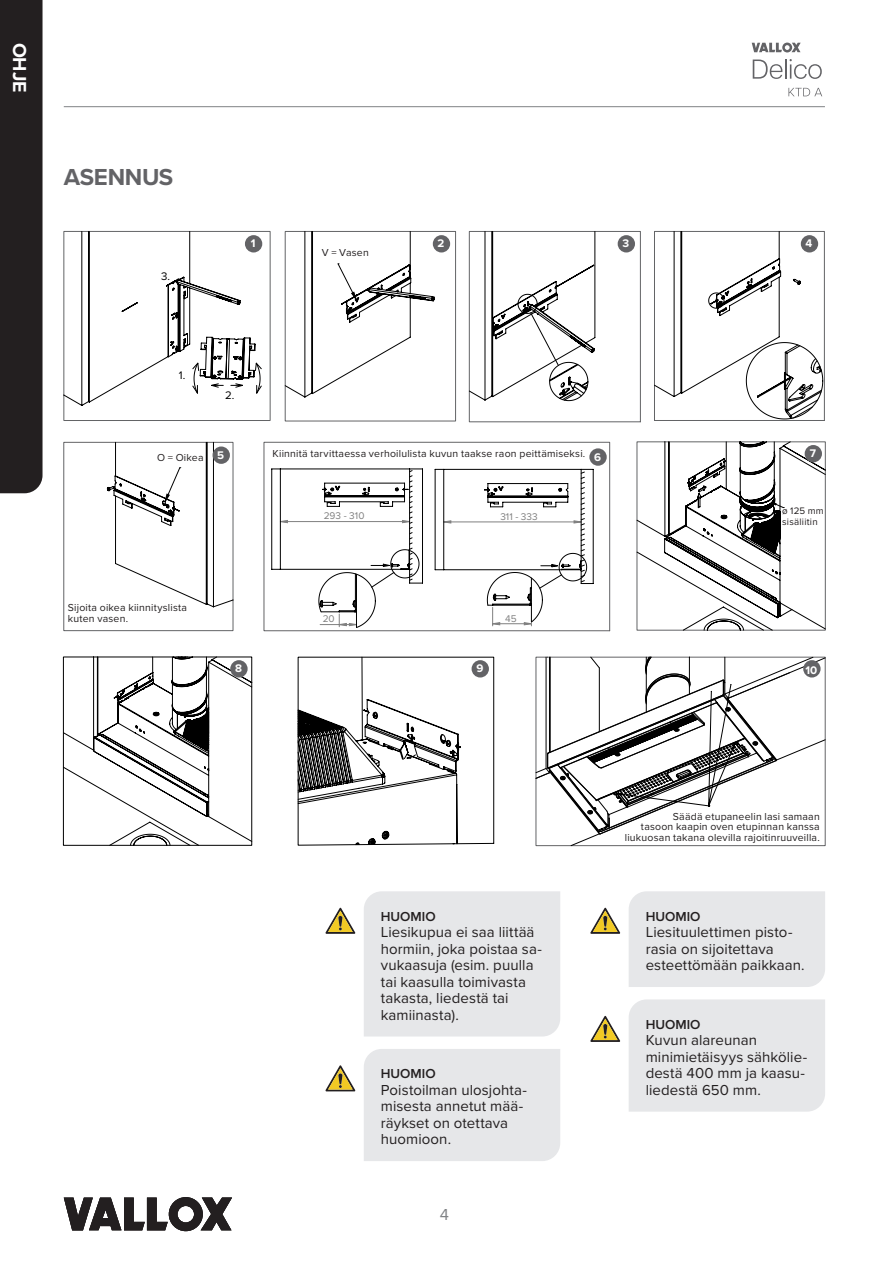
<style>
.page{position:relative;width:893px;height:1263px;background:#fff}
.page>*{position:absolute;margin:0;border:0;box-sizing:border-box;transform-origin:0 0}
.OTSIKKO_1{font:700 24px "Proxima Nova";letter-spacing:-.015em;color:#636366}
.t1{font:700 19.5px "Proxima Nova";color:#fff}
.t2{font:16.5px "Proxima Nova";color:#808285}
.Varoitus-vihje-huomaa-_laatikossa{font:15px/16.5px "Proxima Nova";letter-spacing:.005em;color:#231f20}
.Leipäteksti{font:15px/16.5px "Proxima Nova";letter-spacing:.005em;color:#231f20}
.Varoitus-vihje-huomaa-_laatikossa-2{font:600 13.5px "Proxima Nova";color:#231f20}
.t3{font:700 11.4px "Proxima Nova";color:#fff}
.t4{font:11.4px "Proxima Nova";color:#000}
.Leipäteksti-2{font:10.5px/10.5px "Proxima Nova";letter-spacing:.02em;color:#231f20}
.t5{font:10.05px "Proxima Nova";color:#808080}
.Leipäteksti-3{font:9.75px "Proxima Nova";letter-spacing:.02em;color:#231f20}
</style>
<div class="page">
<hr style="left:64px;top:106px;width:761px;height:1px;background:#808285">
<div style="left:0;top:0;width:43px;height:493px;background:#231f20"></div>
<svg style="left:64px;top:1197px;width:168px;height:34px"></svg>
<svg style="left:752px;top:43px;width:49px;height:9px"></svg>
<svg style="left:753px;top:59px;width:69px;height:20px"></svg>
<svg style="left:788px;top:88px;width:34px;height:8px"></svg>
<svg style="left:654px;top:231px;width:171px;height:190px"></svg>
<div style="left:801px;top:235px;width:17px;height:17px;background:#636366;border-radius:50%"></div>
<svg style="left:468px;top:231px;width:173px;height:191px"></svg>
<div style="left:618px;top:235px;width:17px;height:17px;background:#636366;border-radius:50%"></div>
<svg style="left:636px;top:441px;width:190px;height:190px"></svg>
<div style="left:805px;top:445px;width:17px;height:17px;background:#636366;border-radius:50%"></div>
<svg style="left:63px;top:656px;width:189px;height:190px"></svg>
<div style="left:230px;top:660px;width:18px;height:17px;background:#636366;border-radius:50%"></div>
<svg style="left:63px;top:231px;width:208px;height:190px"></svg>
<div style="left:245px;top:235px;width:17px;height:17px;background:#636366;border-radius:50%"></div>
<svg style="left:284px;top:231px;width:172px;height:190px"></svg>
<div style="left:433px;top:235px;width:17px;height:17px;background:#636366;border-radius:50%"></div>
<svg style="left:63px;top:442px;width:171px;height:189px"></svg>
<div style="left:213px;top:446px;width:17px;height:18px;background:#636366;border-radius:50%"></div>
<svg style="left:297px;top:657px;width:197px;height:188px"></svg>
<div style="left:472px;top:660px;width:17px;height:17px;background:#636366;border-radius:50%"></div>
<div style="left:629px;top:999px;width:196px;height:112px;background:#e6e7e9"></div>
<svg style="left:590px;top:1016px;width:30px;height:26px"></svg>
<div style="left:629px;top:891px;width:196px;height:96px;background:#e6e7e9"></div>
<svg style="left:590px;top:908px;width:30px;height:26px"></svg>
<div style="left:364px;top:891px;width:196px;height:145px;background:#e6e7e9"></div>
<svg style="left:325px;top:908px;width:30px;height:26px"></svg>
<div style="left:364px;top:1049px;width:196px;height:112px;background:#e6e7e9"></div>
<svg style="left:325px;top:1065px;width:30px;height:26px"></svg>
<svg style="left:264px;top:442px;width:346px;height:189px"></svg>
<div style="left:589px;top:448px;width:18px;height:18px;background:#636366;border-radius:50%"></div>
<svg style="left:535px;top:656px;width:291px;height:190px"></svg>
<div style="left:803px;top:660px;width:18px;height:17px;background:#636366;border-radius:50%"></div>
<p class="t1" style="left:34px;top:43px;width:52px;rotate:90deg">OHJE</p>
<p class="OTSIKKO_1" style="left:64px;top:159px;width:111px">ASENNUS</p>
<p class="t4" style="left:161px;top:268px;width:10px">3.</p>
<p class="t3" style="left:251px;top:235px;width:6px">1</p>
<p class="t3" style="left:438px;top:235px;width:8px">2</p>
<p class="Leipäteksti-2" style="left:322px;top:247px;width:49px">V = Vasen</p>
<p class="t3" style="left:622px;top:235px;width:8px">3</p>
<p class="t3" style="left:806px;top:235px;width:8px">4</p>
<p class="t4" style="left:179px;top:367px;width:8px">1.</p>
<p class="t4" style="left:225px;top:387px;width:11px">2.</p>
<p class="Leipäteksti-2" style="left:157px;top:452px;width:48px">O = Oikea</p>
<p class="t3" style="left:217px;top:446px;width:8px">5</p>
<p class="Leipäteksti-2" style="left:273px;top:447px;width:314px">Kiinnitä tarvittaessa verhoilulista kuvun taakse raon peittämiseksi.</p>
<p class="t3" style="left:594px;top:448px;width:8px">6</p>
<p class="t5" style="left:324px;top:508px;width:42px">293 - 310</p>
<p class="t5" style="left:500px;top:509px;width:39px">311 - 333</p>
<p class="Leipäteksti-2" style="left:68px;top:602px;width:121px">Sijoita oikea kiinnityslista kuten vasen.</p>
<p class="t3" style="left:235px;top:660px;width:8px">8</p>
<p class="t5" style="left:323px;top:611px;width:14px">20</p>
<p class="t5" style="left:505px;top:611px;width:13px">45</p>
<p class="t3" style="left:476px;top:660px;width:8px">9</p>
<p class="t3" style="left:810px;top:445px;width:8px">7</p>
<p class="Leipäteksti-3" style="left:782px;top:503px;width:43px">ø 125 mm</p>
<p class="Leipäteksti-3" style="left:782px;top:514px;width:37px">sisäliitin</p>
<p class="t3" style="left:806px;top:661px;width:13px">10</p>
<p class="Varoitus-vihje-huomaa-_laatikossa-2" style="left:381px;top:906px;width:56px">HUOMIO</p>
<p class="Varoitus-vihje-huomaa-_laatikossa" style="left:381px;top:923px;width:163px">Liesikupua ei saa liittää hormiin, joka poistaa sa&shy;vukaasuja (esim. puulla tai kaasulla toimivasta takasta, liedestä tai kamiinasta).</p>
<p class="Varoitus-vihje-huomaa-_laatikossa-2" style="left:381px;top:1063px;width:56px">HUOMIO</p>
<p class="Varoitus-vihje-huomaa-_laatikossa" style="left:381px;top:1081px;width:148px">Poistoilman ulosjohta&shy;misesta annetut mää&shy;räykset on otettava huomioon.</p>
<h3 class="t2" style="left:440px;top:1202px;width:11px">4</h3>
<p class="Leipäteksti-2" style="left:625px;top:810px;width:196px;text-align:right">Säädä etupaneelin lasi samaan<br>tasoon kaapin oven etupinnan kanssa liukuosan takana olevilla rajoitinruuveilla.</p>
<p class="Varoitus-vihje-huomaa-_laatikossa-2" style="left:646px;top:906px;width:56px">HUOMIO</p>
<p class="Leipäteksti" style="left:646px;top:923px;width:161px">Liesituulettimen pisto&shy;rasia on sijoitettava esteettömään paikkaan.</p>
<p class="Varoitus-vihje-huomaa-_laatikossa-2" style="left:646px;top:1014px;width:56px">HUOMIO</p>
<p class="Leipäteksti" style="left:646px;top:1031px;width:162px">Kuvun alareunan minimietäisyys sähkölie&shy;destä 400 mm ja kaasu&shy;liedestä 650 mm.</p>
</div>
